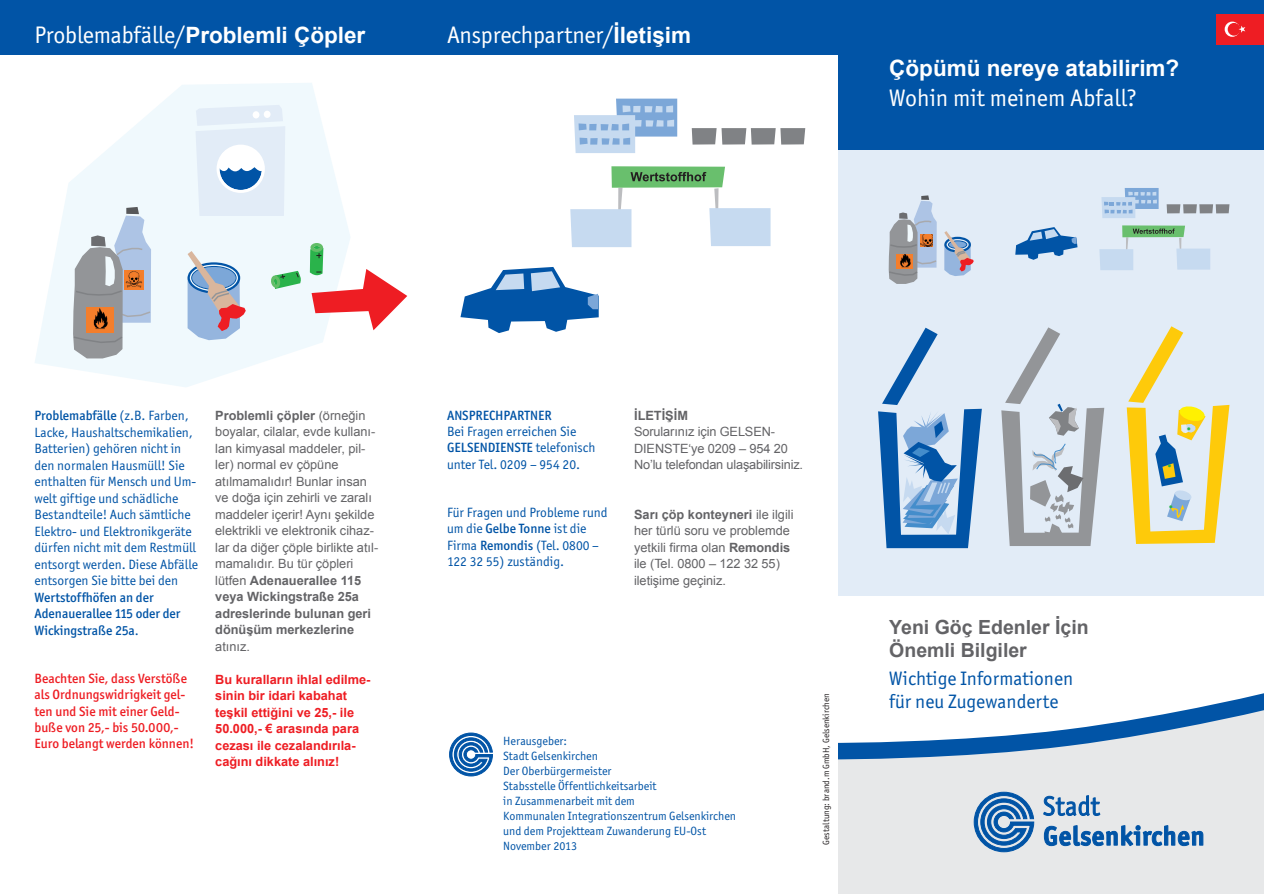
<style>
.page{position:relative;width:1264px;height:894px;background:#fff}
.page>*{position:absolute;margin:0;border:0;box-sizing:border-box;transform-origin:0 0}
.t1{font:24px "Officina Sans ITC Std";letter-spacing:-.01em;color:#fff}
.t2{font:700 22.5px "Arial";color:#fff}
.t3{font:21px/40.7px "Officina Sans ITC Std";color:#2ab34b}
.t4{font:19.5px/22.5px "Officina Sans ITC Std";color:#0154a6}
.t5{font:700 19.5px/22.5px "Arial";color:#636366}
.t6{font:13.5px/16.5px "Officina Sans ITC Std";color:#0154a6}
.t7{font:500 13.5px/16.2px "Officina Sans ITC Std";color:#ee1d23}
.t8{font:500 13.5px/16.5px "Officina Sans ITC Std";color:#0154a6}
.t9{font:12.75px/16.5px "Arial";color:#636366}
.t10{font:700 12.75px/16.5px "Arial";color:#ee1d23}
.t11{font:700 12.75px "Arial";color:#636366}
.t12{font:12px/15px "Officina Sans ITC Std";color:#0154a6}
.t13{font:9px "Officina Sans ITC Std";color:#231f20}
.s1{font-family:"Arial";font-weight:700;font-size:22.5px}
.s2{font-weight:500}
.s3{font-weight:400}
.s4{font-weight:700}
</style>
<div class="page">
<svg style="left:35px;top:83px;width:315px;height:304px;fill:#f0f9fd"></svg>
<div style="left:838px;top:149px;width:426px;height:447px;background:#e2ecf7"></div>
<div style="left:838px;top:0;width:426px;height:149px;background:#0154a6"></div>
<svg style="left:450px;top:733px;width:42px;height:43px"></svg>
<div style="left:838px;top:768px;width:426px;height:126px;background:#e7e8e9"></div>
<svg style="left:838px;top:693px;width:426px;height:75px"></svg>
<svg style="left:1044px;top:795px;width:159px;height:51px;background:#aac1d7"></svg>
<svg style="left:974px;top:792px;width:60px;height:60px;background:#6a97c4"></svg>
<div style="left:1217px;top:14px;width:47px;height:30px;background:#ee1d23"></div>
<svg style="left:1224px;top:22px;width:16px;height:15px"></svg>
<div style="left:1228px;top:23px;width:12px;height:13px;background:#ee1d23;border-radius:50%"></div>
<svg style="left:1238px;top:26px;width:7px;height:7px"></svg>
<svg style="left:186px;top:251px;width:60px;height:89px"></svg>
<svg style="left:72px;top:207px;width:80px;height:151px"></svg>
<svg style="left:888px;top:195px;width:86px;height:89px"></svg>
<svg style="left:270px;top:271px;width:31px;height:18px"></svg>
<svg style="left:310px;top:243px;width:97px;height:87px"></svg>
<svg style="left:460px;top:267px;width:139px;height:66px"></svg>
<svg style="left:195px;top:105px;width:90px;height:111px"></svg>
<div style="left:253px;top:111px;width:6px;height:7px;background:#fff;border-radius:50%"></div>
<div style="left:264px;top:111px;width:7px;height:7px;background:#fff;border-radius:50%"></div>
<svg style="left:692px;top:128px;width:113px;height:17px;background:#98999c"></svg>
<svg style="left:570px;top:166px;width:200px;height:81px"></svg>
<svg style="left:574px;top:99px;width:103px;height:54px"></svg>
<svg style="left:1015px;top:227px;width:62px;height:33px"></svg>
<svg style="left:1166px;top:204px;width:63px;height:9px"></svg>
<svg style="left:1099px;top:225px;width:111px;height:45px"></svg>
<svg style="left:1101px;top:188px;width:57px;height:30px"></svg>
<div style="left:0;top:0;width:846px;height:55px;background:#0154a6"></div>
<svg style="left:1127px;top:326px;width:102px;height:218px"></svg>
<svg style="left:1001px;top:327px;width:103px;height:219px"></svg>
<svg style="left:878px;top:328px;width:104px;height:220px"></svg>
<h1 class="t1" style="left:34px;top:26px;width:332px">Problemabfälle/<span class="s1">Problemli çöpler</span></h1>
<h1 class="t1" style="left:447px;top:26px;width:246px">Ansprechpartner/<span class="s1">İletişim</span></h1>
<h2 class="t2" style="left:889px;top:56px;width:292px">çöpümü nereye atabilirim?</h2>
<h1 class="t1" style="left:889px;top:90px;width:249px">Wohin mit meinem Abfall?</h1>
<p class="t6" style="left:34px;top:409px;width:165px"><span class="s2">Problemabfälle</span> (z.B. Farben,<br>Lacke, Haushaltschemikalien,<br>Batterien) gehören nicht in den normalen Hausmüll! Sie enthalten für Mensch und Um&shy;welt giftige und schädliche<br>Bestandteile! Auch sämtliche<br>Elektro- und Elektronikgeräte dürfen nicht mit dem Restmüll entsorgt werden. Diese Abfälle entsorgen Sie bitte bei den</p>
<p class="t8" style="left:35px;top:590px;width:147px">Wertstoffhöfen an der<br>Adenauerallee 115 oder der<br>Wickingstraße 25a<span class="s3">.</span></p>
<p class="t7" style="left:35px;top:672px;width:161px">Beachten Sie, dass Verstöße als Ordnungswidrigkeit gel&shy;ten und Sie mit einer Geld&shy;buße von 25,- bis 50.000,-<br>Euro belangt werden können!</p>
<p class="t9" style="left:215px;top:407px;width:164px"><span class="s4">Problemli çöpler</span> (örneğin boyalar, cilalar, evde kullanı&shy;lan kimyasal maddeler, pil&shy;ler) normal ev çöpüne atılmamalıdır! Bunlar insan ve doğa için zehirli ve zaralı maddeler içerir! Aynı şekilde elektrikli ve elektronik cihaz&shy;lar da diğer çöple birlikte atıl&shy;mamalıdır. Bu tür çöpleri lütfen <span class="s4">Adenauerallee 115 veya Wickingstraße 25a adreslerinde bulunan geri dönüşüm merkezlerine</span></p>
<p class="t9" style="left:215px;top:638px;width:36px">atınız.</p>
<p class="t10" style="left:215px;top:671px;width:156px">Bu kuralların ihlal edilme&shy;sinin bir idari kabahat teşkil ettiğini ve 25,- ile<br>50.000,- € arasında para cezası ile cezalandırıla&shy;cağını dikkate alınız!</p>
<p class="t8" style="left:447px;top:409px;width:106px">ANSPRECHPARTNER</p>
<p class="t6" style="left:447px;top:425px;width:150px">Bei Fragen erreichen Sie<br><span class="s2">GELSENDIENSTE</span> telefonisch unter Tel. 0209 – 954 20.</p>
<p class="t6" style="left:447px;top:506px;width:162px">Für Fragen und Probleme rund um die <span class="s2">Gelbe Tonne</span> ist die<br>Firma <span class="s2">Remondis</span> (Tel. 0800 –<br>122 32 55) zuständig.</p>
<p class="t11" style="left:634px;top:408px;width:55px">İLETİŞİM</p>
<p class="t9" style="left:634px;top:423px;width:170px">Sorularınız için GELSEN-<br>DIENSTE‘ye 0209 – 954 20<br>No’lu telefondan ulaşabilirsiniz.</p>
<p class="t9" style="left:634px;top:506px;width:161px"><span class="s4">Sarı çöp konteyneri</span> ile ilgili her türlü soru ve problemde yetkili firma olan <span class="s4">Remondis </span>ile (Tel. 0800 – 122 32 55) iletişime geçiniz.</p>
<p class="t12" style="left:503px;top:735px;width:234px">Herausgeber:<br>Stadt Gelsenkirchen<br>Der Oberbürgermeister<br>Stabsstelle Öffentlichkeitsarbeit<br>in Zusammenarbeit mit dem<br>Kommunalen Integrationszentrum Gelsenkirchen und dem Projektteam Zuwanderung EU-Ost<br>November 2013</p>
<p class="t13" style="left:823px;top:845px;width:153px;rotate:-90deg">Gestaltung: brand.m GmbH, Gelsenkirchen</p>
<h3 class="t5" style="left:889px;top:616px;width:201px">Yeni Göç Edenler İçin<br>Önemli Bilgiler</h3>
<h3 class="t4" style="left:889px;top:669px;width:185px">Wichtige Informationen für neu Zugewanderte</h3>
<h3 class="t3" style="left:1166px;top:442px;width:9px">. .</h3>
<h3 class="t3" style="left:1186px;top:404px;width:8px">.</h3>
</div>
